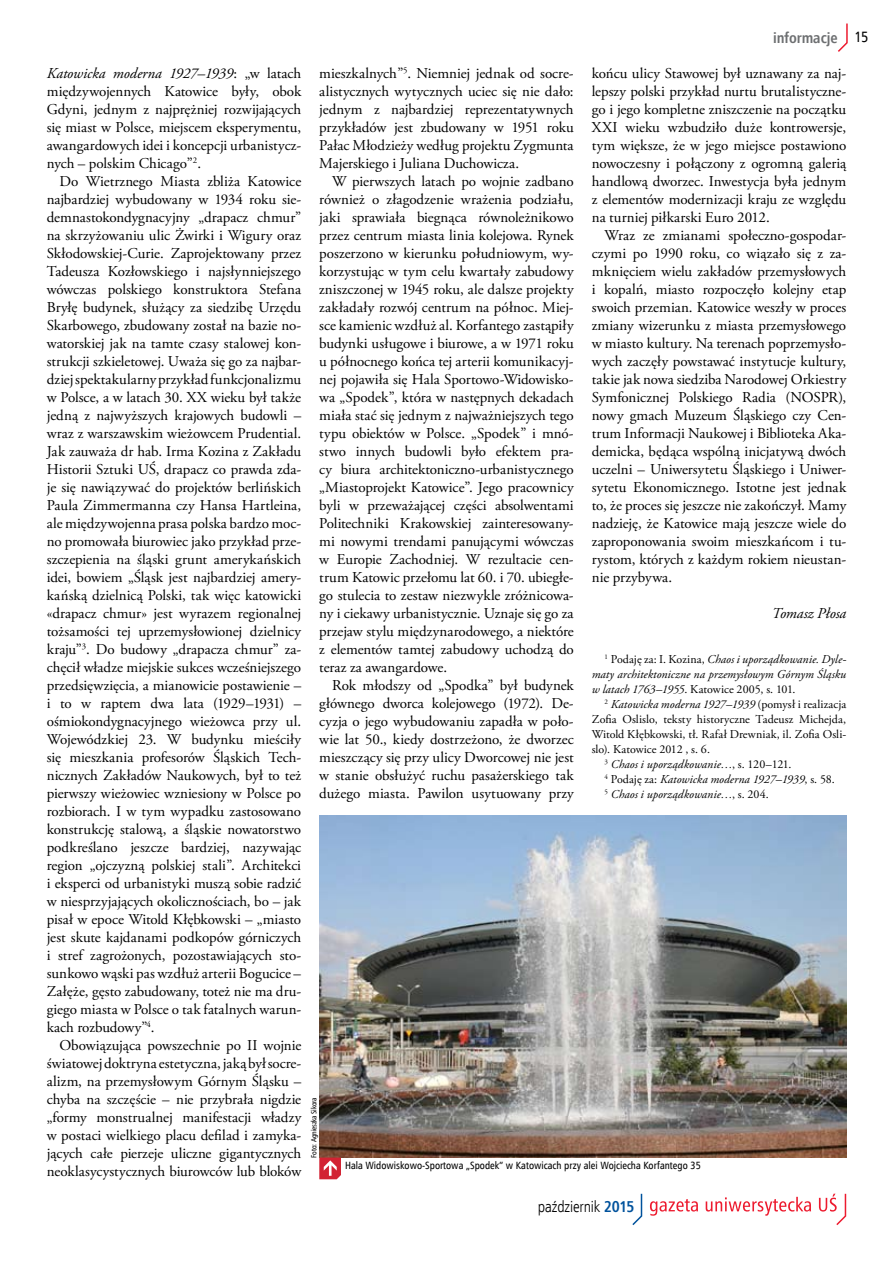
<style>
.page{position:relative;width:893px;height:1263px;background:#fff}
.page>*{position:absolute;margin:0;border:0;box-sizing:border-box;transform-origin:0 0}
.t1{font:15.75px "Humnst 777 Lt Cn EU";letter-spacing:-.01em;color:#000}
.t2{font:15px/18px "Adobe Garamond Pro";color:#000;text-align:justify}
.t3{font:700 15px "Humnst 777 Cn EU";color:#6d6f71}
.t4{font:italic 15px "Adobe Garamond Pro";letter-spacing:-.005em;color:#000}
.t5{font:italic 12px/15px "Adobe Garamond Pro";letter-spacing:.005em;color:#000;text-align:justify}
.t6{font:12px "Adobe Garamond Pro";letter-spacing:.005em;color:#000}
.t7{font:10.5px "Humnst 777 Cn EU";color:#000}
.t8{font:7.5px "Humnst 777 Cn EU";letter-spacing:-.025em;color:#000}
.s1{font-style:italic}
.s2{font-weight:400;color:#000}
.s3{font-style:normal}
.s4{font-family:"Humnst 777 Cn EU";font-weight:700;color:#00529c}
</style>
<div class="page">
<svg style="left:632px;top:1193px;width:11px;height:32px"></svg>
<svg style="left:650px;top:1199px;width:48px;height:17px"></svg>
<svg style="left:706px;top:1197px;width:105px;height:19px"></svg>
<svg style="left:819px;top:1193px;width:28px;height:32px"></svg>
<svg style="left:838px;top:23px;width:10px;height:29px"></svg>
<img style="left:319px;top:816px;width:527px;height:341px">
<svg style="left:319px;top:1157px;width:22px;height:22px"></svg>
<p class="t2" style="left:47px;top:64px;width:256px"><span class="s1">Katowicka moderna 1927–1939</span>: „w latach międzywojennych Katowice były, obok Gdyni, jednym z najprężniej rozwijających się miast w Polsce, miejscem eksperymentu, awangardowych idei i koncepcji urbanistycz&shy;nych – polskim Chicago”<sup>2</sup>.</p>
<p class="t2" style="left:47px;top:172px;width:256px;text-indent:13px">Do Wietrznego Miasta zbliża Katowice najbardziej wybudowany w 1934 roku sie&shy;demnastokondygnacyjny „drapacz chmur” na skrzyżowaniu ulic Żwirki i Wigury oraz Skłodowskiej-Curie. Zaprojektowany przez Tadeusza Kozłowskiego i najsłynniejszego wówczas polskiego konstruktora Stefana Bryłę budynek, służący za siedzibę Urzędu Skarbowego, zbudowany został na bazie no&shy;watorskiej jak na tamte czasy stalowej kon&shy;strukcji szkieletowej. Uważa się go za najbar&shy;dziej spektakularny przykład funkcjonalizmu w Polsce, a w latach 30. XX wieku był także jedną z najwyższych krajowych budowli – wraz z warszawskim wieżowcem Prudential.<br>Jak zauważa dr hab. Irma Kozina z Zakładu Historii Sztuki UŚ, drapacz co prawda zda&shy;je się nawiązywać do projektów berlińskich Paula Zimmermanna czy Hansa Hartleina, ale międzywojenna prasa polska bardzo moc&shy;no promowała biurowiec jako przykład prze&shy;szczepienia na śląski grunt amerykańskich idei, bowiem „Śląsk jest najbardziej amery&shy;kańską dzielnicą Polski, tak więc katowicki «drapacz chmur» jest wyrazem regionalnej tożsamości tej uprzemysłowionej dzielnicy kraju”<sup>3</sup>. Do budowy „drapacza chmur” za&shy;chęcił władze miejskie sukces wcześniejszego przedsięwzięcia, a mianowicie postawienie – i to w raptem dwa lata (1929–1931) – ośmiokondygnacyjnego wieżowca przy ul.<br>Wojewódzkiej 23. W budynku mieściły się mieszkania profesorów Śląskich Tech&shy;nicznych Zakładów Naukowych, był to też pierwszy wieżowiec wzniesiony w Polsce po rozbiorach. I w tym wypadku zastosowano konstrukcję stalową, a śląskie nowatorstwo podkreślano jeszcze bardziej, nazywając region „ojczyzną polskiej stali”. Architekci i eksperci od urbanistyki muszą sobie radzić w niesprzyjających okolicznościach, bo – jak pisał w epoce Witold Kłębkowski – „miasto jest skute kajdanami podkopów górniczych i stref zagrożonych, pozostawiających sto&shy;sunkowo wąski pas wzdłuż arterii Bogucice – Załęże, gęsto zabudowany, toteż nie ma dru&shy;giego miasta w Polsce o tak fatalnych warun&shy;kach rozbudowy”<sup>4</sup>.</p>
<p class="t2" style="left:47px;top:1036px;width:256px;text-indent:13px">Obowiązująca powszechnie po II wojnie światowej doktryna estetyczna, jaką był socre&shy;alizm, na przemysłowym Górnym Śląsku – chyba na szczęście – nie przybrała nigdzie „formy monstrualnej manifestacji władzy w postaci wielkiego placu defilad i zamyka&shy;jących całe pierzeje uliczne gigantycznych neoklasycystycznych biurowców lub bloków</p>
<p class="t2" style="left:319px;top:64px;width:256px">mieszkalnych”<sup>5</sup>. Niemniej jednak od socre&shy;alistycznych wytycznych uciec się nie dało: jednym z najbardziej reprezentatywnych przykładów jest zbudowany w 1951 roku Pałac Młodzieży według projektu Zygmunta Majerskiego i Juliana Duchowicza.</p>
<p class="t2" style="left:319px;top:172px;width:256px;text-indent:13px">W pierwszych latach po wojnie zadbano również o złagodzenie wrażenia podziału, jaki sprawiała biegnąca równoleżnikowo przez centrum miasta linia kolejowa. Rynek poszerzono w kierunku południowym, wy&shy;korzystując w tym celu kwartały zabudowy zniszczonej w 1945 roku, ale dalsze projekty zakładały rozwój centrum na północ. Miej&shy;sce kamienic wzdłuż al. Korfantego zastąpiły budynki usługowe i biurowe, a w 1971 roku u północnego końca tej arterii komunikacyj&shy;nej pojawiła się Hala Sportowo-Widowisko&shy;wa „Spodek”, która w następnych dekadach miała stać się jednym z najważniejszych tego typu obiektów w Polsce. „Spodek” i mnó&shy;stwo innych budowli było efektem pra&shy;cy biura architektoniczno-urbanistycznego „Miastoprojekt Katowice”. Jego pracownicy byli w przeważającej części absolwentami Politechniki Krakowskiej zainteresowany&shy;mi nowymi trendami panującymi wówczas w Europie Zachodniej. W rezultacie cen&shy;trum Katowic przełomu lat 60. i 70. ubiegłe&shy;go stulecia to zestaw niezwykle zróżnicowa&shy;ny i ciekawy urbanistycznie. Uznaje się go za przejaw stylu międzynarodowego, a niektóre z elementów tamtej zabudowy uchodzą do teraz za awangardowe.</p>
<p class="t2" style="left:319px;top:676px;width:256px;text-indent:13px">Rok młodszy od „Spodka” był budynek głównego dworca kolejowego (1972). De&shy;cyzja o jego wybudowaniu zapadła w poło&shy;wie lat 50., kiedy dostrzeżono, że dworzec mieszczący się przy ulicy Dworcowej nie jest w stanie obsłużyć ruchu pasażerskiego tak dużego miasta. Pawilon usytuowany przy</p>
<p class="t3" style="left:773px;top:28px;width:97px">informacje <span class="s2">15</span></p>
<p class="t2" style="left:592px;top:64px;width:256px">końcu ulicy Stawowej był uznawany za naj&shy;lepszy polski przykład nurtu brutalistyczne&shy;go i jego kompletne zniszczenie na początku XXI wieku wzbudziło duże kontrowersje, tym większe, że w jego miejsce postawiono nowoczesny i połączony z ogromną galerią handlową dworzec. Inwestycja była jednym z elementów modernizacji kraju ze względu na turniej piłkarski Euro 2012.</p>
<p class="t2" style="left:592px;top:226px;width:256px;text-indent:13px">Wraz ze zmianami społeczno-gospodar&shy;czymi po 1990 roku, co wiązało się z za&shy;mknięciem wielu zakładów przemysłowych i kopalń, miasto rozpoczęło kolejny etap swoich przemian. Katowice weszły w proces zmiany wizerunku z miasta przemysłowego w miasto kultury. Na terenach poprzemysło&shy;wych zaczęły powstawać instytucje kultury, takie jak nowa siedziba Narodowej Orkiestry Symfonicznej Polskiego Radia (NOSPR), nowy gmach Muzeum Śląskiego czy Cen&shy;trum Informacji Naukowej i Biblioteka Aka&shy;demicka, będąca wspólną inicjatywą dwóch uczelni – Uniwersytetu Śląskiego i Uniwer&shy;sytetu Ekonomicznego. Istotne jest jednak to, że proces się jeszcze nie zakończył. Mamy nadzieję, że Katowice mają jeszcze wiele do zaproponowania swoim mieszkańcom i tu&shy;rystom, których z każdym rokiem nieustan&shy;nie przybywa.</p>
<p class="t4" style="left:772px;top:604px;width:76px">Tomasz Płosa</p>
<p class="t5" style="left:592px;top:652px;width:256px;text-indent:13px"><sup>1</sup> <span class="s3">Podaję za: I. Kozina,</span> Chaos i uporządkowanie. Dyle&shy;maty architektoniczne na przemysłowym Górnym Śląsku w latach 1763–1955<span class="s3">. Katowice 2005, s. 101.</span></p>
<p class="t5" style="left:604px;top:697px;width:243px"><sup>2</sup> Katowicka moderna 1927–1939 <span class="s3">(pomysł i realizacja</span></p>
<p class="t6" style="left:592px;top:712px;width:256px">Zofia Oslislo, teksty historyczne Tadeusz Michejda,</p>
<p class="t6" style="left:592px;top:727px;width:256px">Witold Kłębkowski, tł. Rafał Drewniak, il. Zofia Osli-</p>
<p class="t6" style="left:592px;top:742px;width:120px">slo). Katowice 2012 , s. 6.</p>
<p class="t5" style="left:604px;top:757px;width:189px"><sup>3</sup> Chaos i uporządkowanie…<span class="s3">, s. 120–121.</span></p>
<p class="t5" style="left:604px;top:772px;width:232px"><sup>4</sup> <span class="s3">Podaję za:</span> Katowicka moderna 1927–1939<span class="s3">, s. 58.</span></p>
<p class="t5" style="left:604px;top:787px;width:166px"><sup>5</sup> Chaos i uporządkowanie…<span class="s3">, s. 204.</span></p>
<p class="t8" style="left:309px;top:1157px;width:62px;rotate:-90deg">Foto: Agnieszka Sikora</p>
<p class="t7" style="left:345px;top:1159px;width:357px">Hala Widowiskowo-Sportowa „Spodek” w Katowicach przy alei Wojciecha Korfantego 35</p>
<p class="t1" style="left:538px;top:1196px;width:98px">październik <span class="s4">2015</span></p>
</div>
